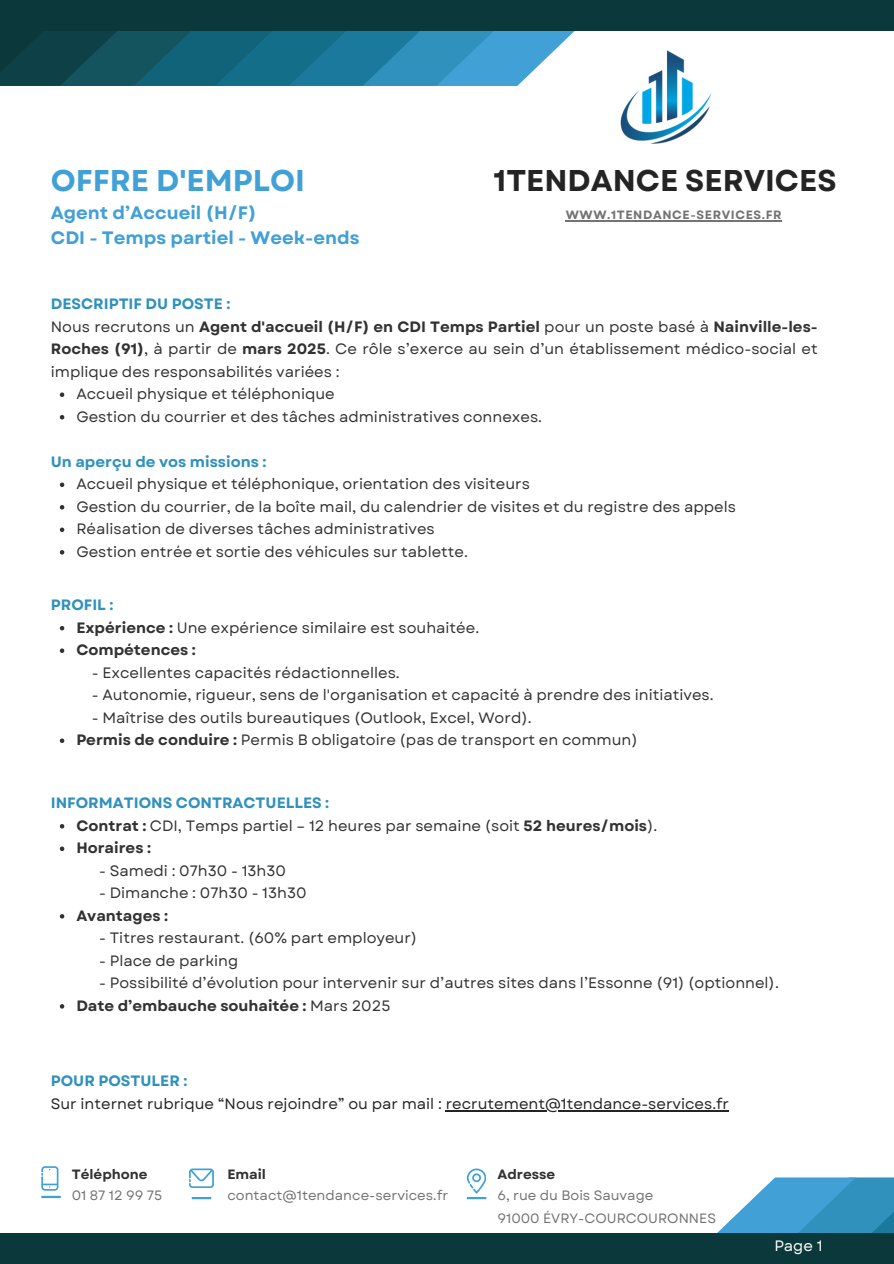
<style>
.page{position:relative;width:894px;height:1264px;background:#fff}
.page>*{position:absolute;margin:0;border:0;box-sizing:border-box;transform-origin:0 0}
.t1{font:700 30px "Garet";color:#242424}
.t2{font:700 30px "Garet";color:#41a0d6}
.t3{font:700 18px/24.8px "Garet";color:#41a0d6}
.t4{font:15px/22.5px "Garet";color:#323232}
.t5{font:700 15px "Garet";color:#323232}
.t6{font:15px/22.5px "Garet";color:#242424}
.t7{font:700 15px "Garet";color:#3091bd}
.t8{font:15px "Garet";color:#fff}
.t9{font:13.5px "Garet";color:#737373}
.t10{font:700 13.5px "Garet";color:#323232}
.t11{font:700 12px "Garet";letter-spacing:.05em;color:#737373}
.s1{font-weight:400}
.s2{font-weight:700}
.s3{font-weight:700;color:#3091bd}
</style>
<div class="page">
<svg style="left:718px;top:1177px;width:175px;height:55px"></svg>
<div style="left:0;top:1232px;width:893px;height:31px;background:#0b383a"></div>
<svg style="left:0;top:31px;width:575px;height:55px;background:#297690"></svg>
<div style="left:0;top:0;width:893px;height:31px;background:#0b383a"></div>
<img style="left:620px;top:50px;width:92px;height:94px">
<svg style="left:41px;top:1166px;width:17px;height:24px"></svg>
<hr style="left:41px;top:1195px;width:20px;height:3px;background:#41a0d6">
<svg style="left:189px;top:1168px;width:25px;height:19px"></svg>
<hr style="left:192px;top:1196px;width:19px;height:3px;background:#41a0d6">
<svg style="left:466px;top:1168px;width:20px;height:25px"></svg>
<hr style="left:466px;top:1196px;width:20px;height:3px;background:#41a0d6">
<hr style="left:565px;top:220px;width:217px;height:1px;background:#737373">
<svg style="left:60px;top:392px;width:4px;height:5px"></svg>
<svg style="left:60px;top:415px;width:4px;height:4px"></svg>
<svg style="left:60px;top:482px;width:4px;height:5px"></svg>
<svg style="left:60px;top:505px;width:4px;height:4px"></svg>
<svg style="left:60px;top:527px;width:4px;height:5px"></svg>
<svg style="left:60px;top:550px;width:4px;height:4px"></svg>
<svg style="left:60px;top:626px;width:4px;height:4px"></svg>
<svg style="left:60px;top:648px;width:4px;height:5px"></svg>
<svg style="left:60px;top:738px;width:4px;height:5px"></svg>
<svg style="left:60px;top:824px;width:4px;height:4px"></svg>
<svg style="left:60px;top:846px;width:4px;height:5px"></svg>
<svg style="left:60px;top:914px;width:4px;height:4px"></svg>
<svg style="left:60px;top:1004px;width:4px;height:4px"></svg>
<hr style="left:445px;top:1109px;width:284px;height:2px;background:#242424">
<h5 class="t2" style="left:51px;top:159px;width:255px">OFFRE D'EMPLOI</h5>
<h5 class="t3" style="left:51px;top:201px;width:310px">Agent d’Accueil (H/F)<br>CDI - Temps partiel - Week-ends</h5>
<h5 class="t1" style="left:493px;top:159px;width:344px">1TENDANCE SERVICES</h5>
<p class="t11" style="left:565px;top:206px;width:217px">WWW.1TENDANCE-SERVICES.FR</p>
<p class="t7" style="left:51px;top:293px;width:181px">DESCRIPTIF DU POSTE :</p>
<p class="t5" style="left:51px;top:315px;width:768px"><span class="s1">Nous recrutons un</span> Agent d'accueil (H/F) en CDI Temps Partiel <span class="s1">pour un poste basé à</span> Nainville-les-</p>
<p class="t4" style="left:51px;top:338px;width:768px"><span class="s2">Roches (91)</span>, à partir de <span class="s2">mars 2025</span>. Ce rôle s’exerce au sein d’un établissement médico-social et</p>
<p class="t4" style="left:51px;top:360px;width:290px">implique des responsabilités variées :</p>
<p class="t4" style="left:76px;top:383px;width:260px">Accueil physique et téléphonique</p>
<p class="t4" style="left:76px;top:405px;width:467px">Gestion du courrier et des tâches administratives connexes.</p>
<p class="t7" style="left:51px;top:450px;width:217px">Un aperçu de vos missions :</p>
<p class="t4" style="left:76px;top:473px;width:661px">Accueil physique et téléphonique, orientation des visiteurs<br>Gestion du courrier, de la boîte mail, du calendrier de visites et du registre des appels Réalisation de diverses tâches administratives<br>Gestion entrée et sortie des véhicules sur tablette.</p>
<p class="t4" style="left:76px;top:593px;width:404px;text-indent:-25px"><span class="s3">PROFIL :<br></span><span class="s2">Expérience :</span> Une expérience similaire est souhaitée.<br><span class="s2">Compétences :</span></p>
<p class="t4" style="left:92px;top:661px;width:309px">- Excellentes capacités rédactionnelles.</p>
<p class="t4" style="left:92px;top:683px;width:623px">- Autonomie, rigueur, sens de l'organisation et capacité à prendre des initiatives.</p>
<p class="t4" style="left:76px;top:706px;width:562px;text-indent:15px">- Maîtrise des outils bureautiques (Outlook, Excel, Word).<br><span class="s2">Permis de conduire :</span> Permis B obligatoire (pas de transport en commun)</p>
<h5 class="t7" style="left:51px;top:792px;width:280px">INFORMATIONS CONTRACTUELLES :</h5>
<p class="t4" style="left:76px;top:814px;width:582px"><span class="s2">Contrat :</span> CDI, Temps partiel – 12 heures par semaine (soit <span class="s2">52 heures/mois</span>).</p>
<h6 class="t5" style="left:76px;top:837px;width:76px">Horaires :</h6>
<h6 class="t4" style="left:99px;top:859px;width:188px">- Samedi : 07h30 - 13h30</h6>
<h6 class="t4" style="left:99px;top:881px;width:209px">- Dimanche : 07h30 - 13h30</h6>
<h6 class="t5" style="left:76px;top:904px;width:93px">Avantages :</h6>
<p class="t4" style="left:99px;top:926px;width:319px">- Titres restaurant. (60% part employeur)</p>
<p class="t4" style="left:99px;top:949px;width:140px">- Place de parking</p>
<p class="t4" style="left:99px;top:971px;width:681px">- Possibilité d’évolution pour intervenir sur d’autres sites dans l’Essonne (91) (optionnel).</p>
<p class="t5" style="left:76px;top:994px;width:315px">Date d’embauche souhaitée : <span class="s1">Mars 2025</span></p>
<p class="t6" style="left:51px;top:1069px;width:679px"><span class="s3">POUR POSTULER :<br></span>Sur internet rubrique “Nous rejoindre” ou par mail : recrutement@1tendance-services.fr</p>
<h2 class="t10" style="left:72px;top:1164px;width:77px">Téléphone</h2>
<p class="t9" style="left:72px;top:1185px;width:92px">01 87 12 99 75</p>
<p class="t10" style="left:227px;top:1164px;width:40px">Email</p>
<h1 class="t9" style="left:227px;top:1185px;width:222px">contact@1tendance-services.fr</h1>
<p class="t10" style="left:497px;top:1164px;width:59px">Adresse</p>
<h3 class="t9" style="left:497px;top:1185px;width:157px">6, rue du Bois Sauvage</h3>
<p class="t9" style="left:497px;top:1208px;width:220px">91000 ÉVRY-COURCOURONNES</p>
<p class="t8" style="left:774px;top:1235px;width:50px">Page 1</p>
</div>
